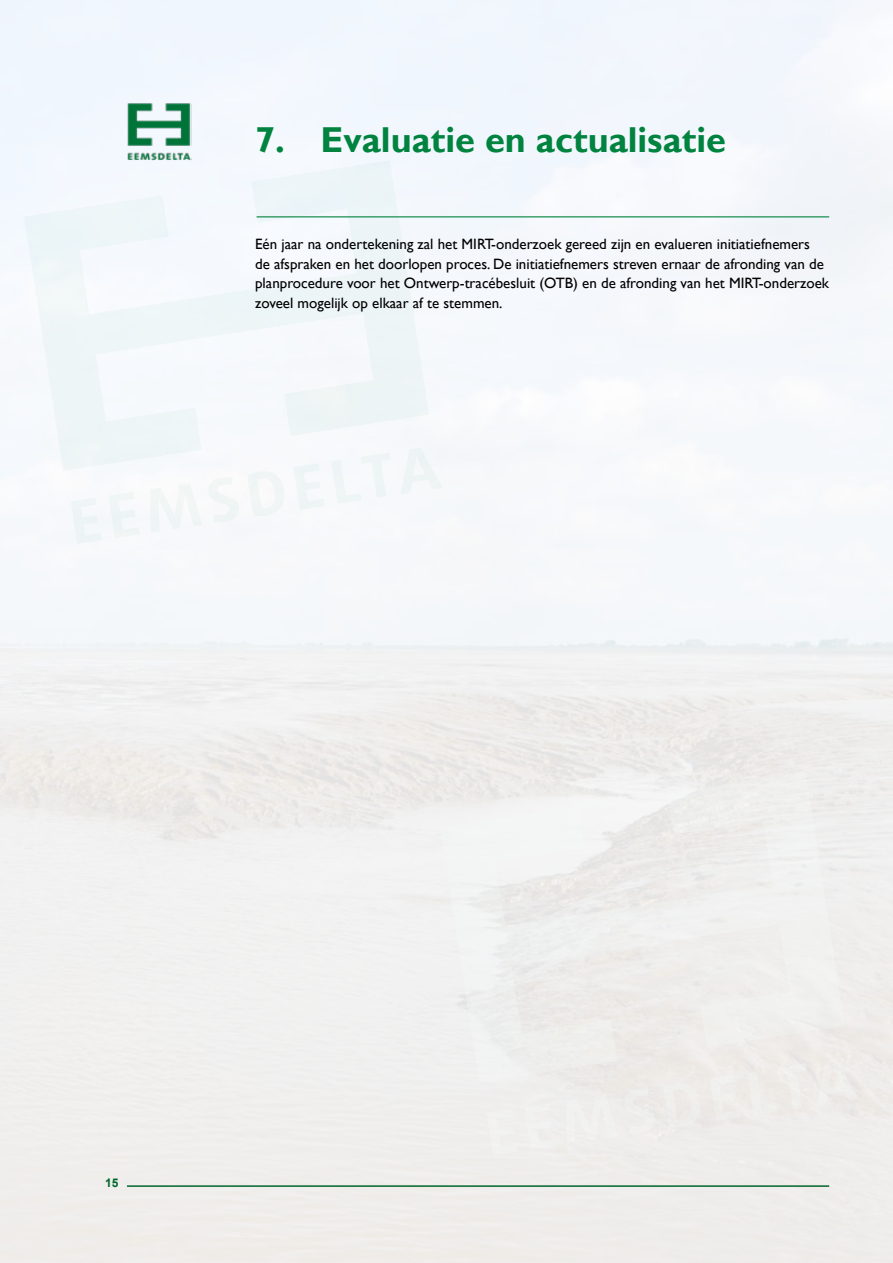
<style>
.page{position:relative;width:893px;height:1263px;background:#fff}
.page>*{position:absolute;margin:0;border:0;box-sizing:border-box;transform-origin:0 0}
.t1{font:700 36px "Gill Sans";color:#00833e}
.t2{font:15px/19.5px "Gill Sans";color:#000}
.t3{font:700 12px "Arial";color:#00662b}
</style>
<div class="page">
<svg style="left:440px;top:772px;width:405px;height:310px;fill:#efefed"></svg>
<div style="left:24px;top:160px;width:405px;height:311px;background:#f4f8fb"></div>
<img style="left:127px;top:102px;width:64px;height:58px">
<hr style="left:127px;top:1185px;width:702px;height:2px;background:#00662b">
<hr style="left:257px;top:216px;width:572px;height:1px;background:#00833e">
<h1 class="t1" style="left:255px;top:118px;width:472px">7. Evaluatie en actualisatie</h1>
<p class="t2" style="left:255px;top:234px;width:575px">Eén jaar na ondertekening zal het MIRT-onderzoek gereed zijn en evalueren initiatiefnemers<br>de afspraken en het doorlopen proces. De initiatiefnemers streven ernaar de afronding van de planprocedure voor het Ontwerp-tracébesluit (OTB) en de afronding van het MIRT-onderzoek zoveel mogelijk op elkaar af te stemmen.</p>
<p class="t3" style="left:105px;top:1174px;width:15px">15</p>
</div>
